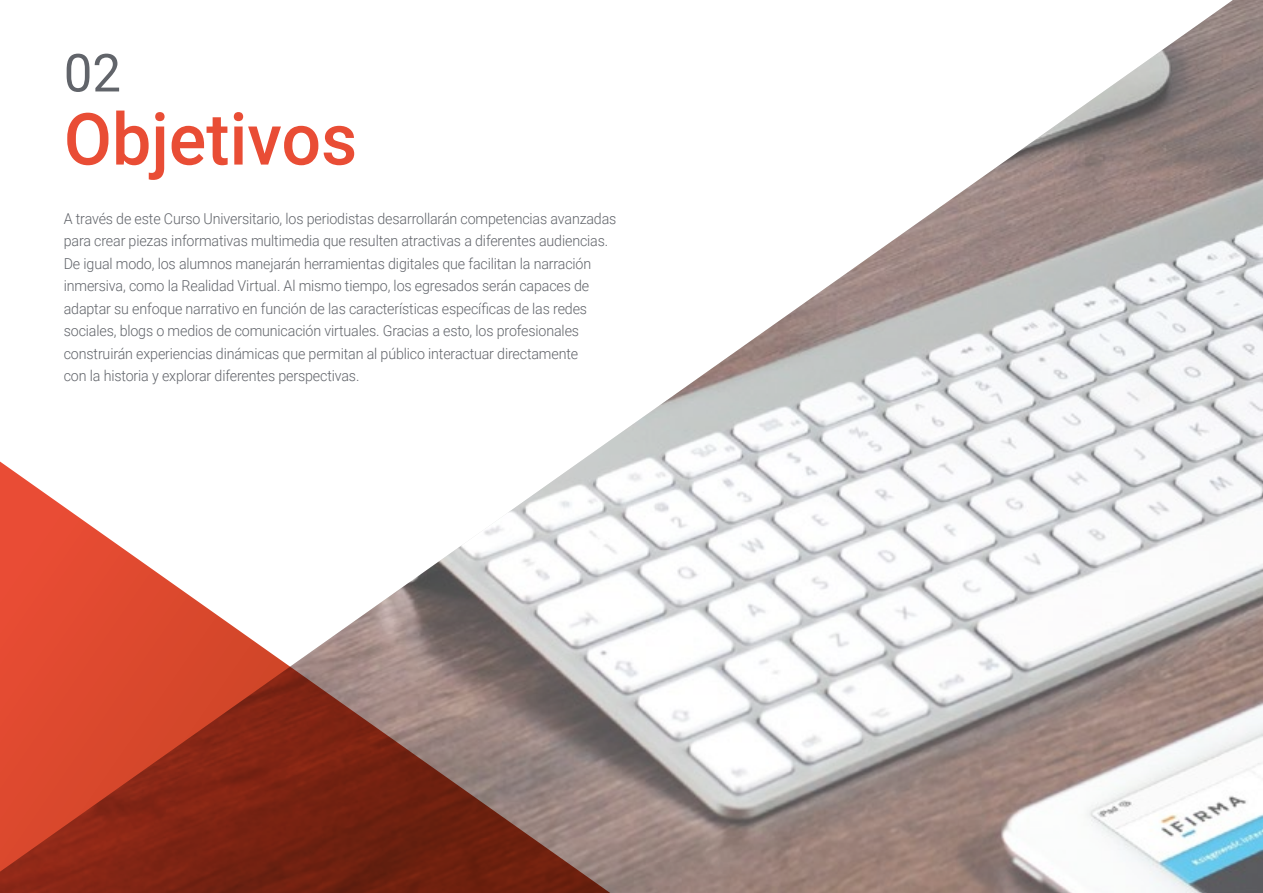
<style>
.page{position:relative;width:1263px;height:893px;background:#fff}
.page>*{position:absolute;margin:0;border:0;box-sizing:border-box;transform-origin:0 0}
.t1{font:500 72px "Roboto";color:#e94d35}
.t2{font:52.5px "Roboto";color:#61646a}
.t3{font:300 15px/22.5px "Roboto";letter-spacing:-.01em;color:#61646a;scale:.95 1}
</style>
<div class="page">
<img style="left:602px;top:0;width:661px;height:893px">
<svg style="left:0;top:446px;width:640px;height:447px"></svg>
<h2 class="t2" style="left:64px;top:36px;width:59px">02</h2>
<h1 class="t1" style="left:64px;top:89px;width:295px">Objetivos</h1>
<p class="t3" style="left:64px;top:207px;width:583px">A través de este Curso Universitario, los periodistas desarrollarán competencias avanzadas para crear piezas informativas multimedia que resulten atractivas a diferentes audiencias.<br>De igual modo, los alumnos manejarán herramientas digitales que facilitan la narración inmersiva, como la Realidad Virtual. Al mismo tiempo, los egresados serán capaces de adaptar su enfoque narrativo en función de las características específicas de las redes sociales, blogs o medios de comunicación virtuales. Gracias a esto, los profesionales construirán experiencias dinámicas que permitan al público interactuar directamente<br>con la historia y explorar diferentes perspectivas.</p>
</div>
